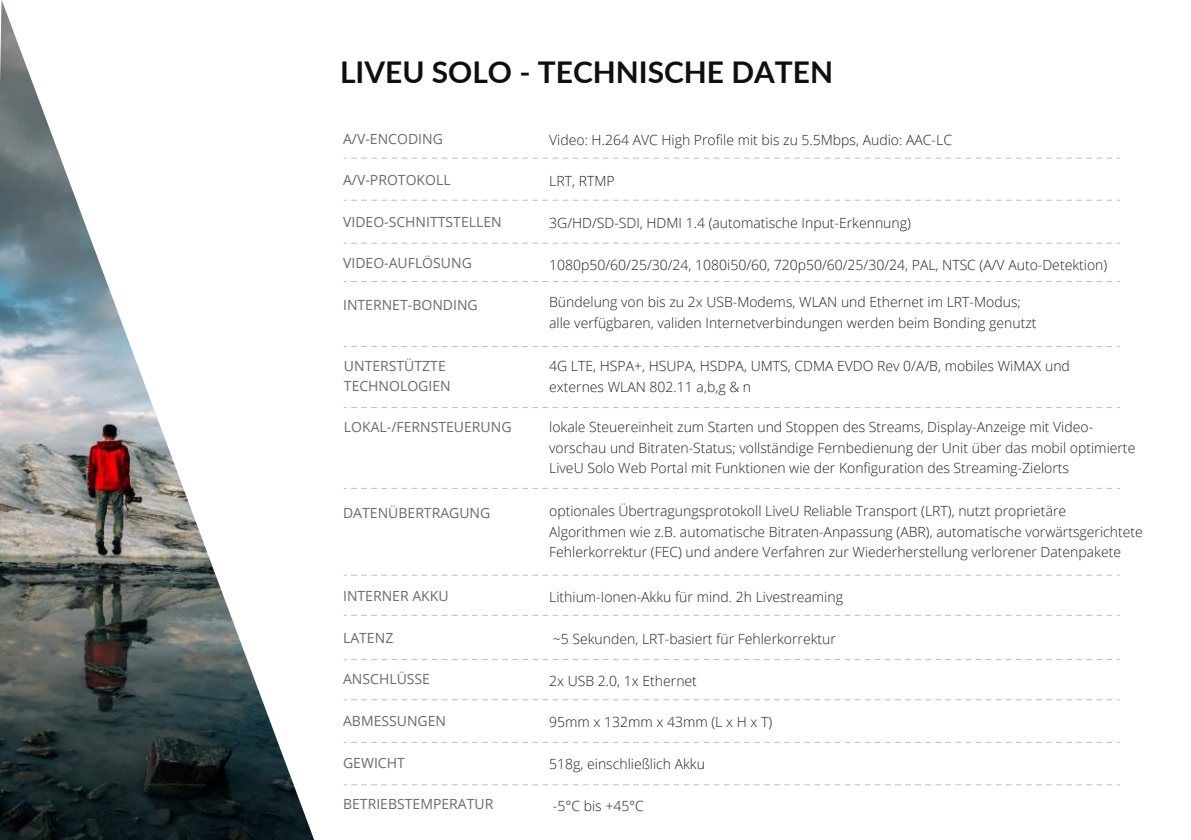
<style>
.page{position:relative;width:1191px;height:840px;background:#fff}
.page>*{position:absolute;margin:0;border:0;box-sizing:border-box;transform-origin:0 0}
.t1{font:700 30px "Lato";color:#0e0f10}
.t2{font:300 14px/20.8px "Open Sans";color:#231f20}
.t3{font:14px/20.8px "Open Sans";color:#6a6b6b}
</style>
<div class="page">
<svg style="left:344px;top:158px;width:775px;height:1px"></svg>
<svg style="left:344px;top:200px;width:775px;height:1px"></svg>
<svg style="left:344px;top:242px;width:775px;height:1px"></svg>
<svg style="left:344px;top:281px;width:775px;height:1px"></svg>
<svg style="left:344px;top:346px;width:775px;height:1px"></svg>
<svg style="left:344px;top:407px;width:775px;height:1px"></svg>
<svg style="left:344px;top:574px;width:775px;height:1px"></svg>
<svg style="left:344px;top:614px;width:775px;height:1px"></svg>
<svg style="left:344px;top:699px;width:775px;height:1px"></svg>
<svg style="left:344px;top:741px;width:775px;height:1px"></svg>
<svg style="left:344px;top:784px;width:775px;height:1px"></svg>
<img style="left:0;top:0;width:314px;height:839px">
<h1 class="t1" style="left:340px;top:50px;width:494px">LIVEU SOLO - TECHNISCHE DATEN</h1>
<p class="t3" style="left:343px;top:128px;width:101px">A/V-ENCODING</p>
<p class="t3" style="left:343px;top:169px;width:109px">A/V-PROTOKOLL</p>
<p class="t3" style="left:343px;top:211px;width:160px">VIDEO-SCHNITTSTELLEN</p>
<p class="t3" style="left:343px;top:252px;width:130px">VIDEO-AUFLÖSUNG</p>
<p class="t3" style="left:343px;top:294px;width:136px">INTERNET-BONDING</p>
<p class="t3" style="left:344px;top:354px;width:108px">UNTERSTÜTZTE<br>TECHNOLOGIEN</p>
<p class="t3" style="left:344px;top:415px;width:169px">LOKAL-/FERNSTEUERUNG</p>
<p class="t3" style="left:343px;top:502px;width:149px">DATENÜBERTRAGUNG</p>
<p class="t3" style="left:343px;top:585px;width:107px">INTERNER AKKU</p>
<p class="t3" style="left:343px;top:626px;width:52px">LATENZ</p>
<p class="t3" style="left:343px;top:668px;width:88px">ANSCHLÜSSE</p>
<p class="t3" style="left:343px;top:709px;width:105px">ABMESSUNGEN</p>
<p class="t3" style="left:343px;top:751px;width:63px">GEWICHT</p>
<p class="t3" style="left:343px;top:793px;width:152px">BETRIEBSTEMPERATUR</p>
<p class="t2" style="left:549px;top:129px;width:404px">Video: H.264 AVC High Profile mit bis zu 5.5Mbps, Audio: AAC-LC</p>
<p class="t2" style="left:549px;top:170px;width:67px">LRT, RTMP</p>
<p class="t2" style="left:549px;top:212px;width:363px">3G/HD/SD-SDI, HDMI 1.4 (automatische Input-Erkennung)</p>
<p class="t2" style="left:549px;top:253px;width:559px">1080p50/60/25/30/24, 1080i50/60, 720p50/60/25/30/24, PAL, NTSC (A/V Auto-Detektion)</p>
<p class="t2" style="left:549px;top:291px;width:489px">Bündelung von bis zu 2x USB-Modems, WLAN und Ethernet im LRT-Modus; alle verfügbaren, validen Internetverbindungen werden beim Bonding genutzt</p>
<p class="t2" style="left:549px;top:355px;width:522px">4G LTE, HSPA+, HSUPA, HSDPA, UMTS, CDMA EVDO Rev 0/A/B, mobiles WiMAX und externes WLAN 802.11 a,b,g &amp; n</p>
<p class="t2" style="left:549px;top:415px;width:587px">lokale Steuereinheit zum Starten und Stoppen des Streams, Display-Anzeige mit Video&shy;vorschau und Bitraten-Status; vollständige Fernbedienung der Unit über das mobil optimierte<br>LiveU Solo Web Portal mit Funktionen wie der Konfiguration des Streaming-Zielorts</p>
<p class="t2" style="left:549px;top:499px;width:595px">optionales Übertragungsprotokoll LiveU Reliable Transport (LRT), nutzt proprietäre<br>Algorithmen wie z.B. automatische Bitraten-Anpassung (ABR), automatische vorwärtsgerichtete<br>Fehlerkorrektur (FEC) und andere Verfahren zur Wiederherstellung verlorener Datenpakete</p>
<p class="t2" style="left:549px;top:586px;width:295px">Lithium-Ionen-Akku für mind. 2h Livestreaming</p>
<p class="t2" style="left:553px;top:628px;width:284px">~5 Sekunden, LRT-basiert für Fehlerkorrektur</p>
<p class="t2" style="left:549px;top:669px;width:149px">2x USB 2.0, 1x Ethernet</p>
<p class="t2" style="left:549px;top:711px;width:224px">95mm x 132mm x 43mm (L x H x T)</p>
<p class="t2" style="left:549px;top:752px;width:157px">518g, einschließlich Akku</p>
<p class="t2" style="left:553px;top:794px;width:93px">-5°C bis +45°C</p>
</div>
